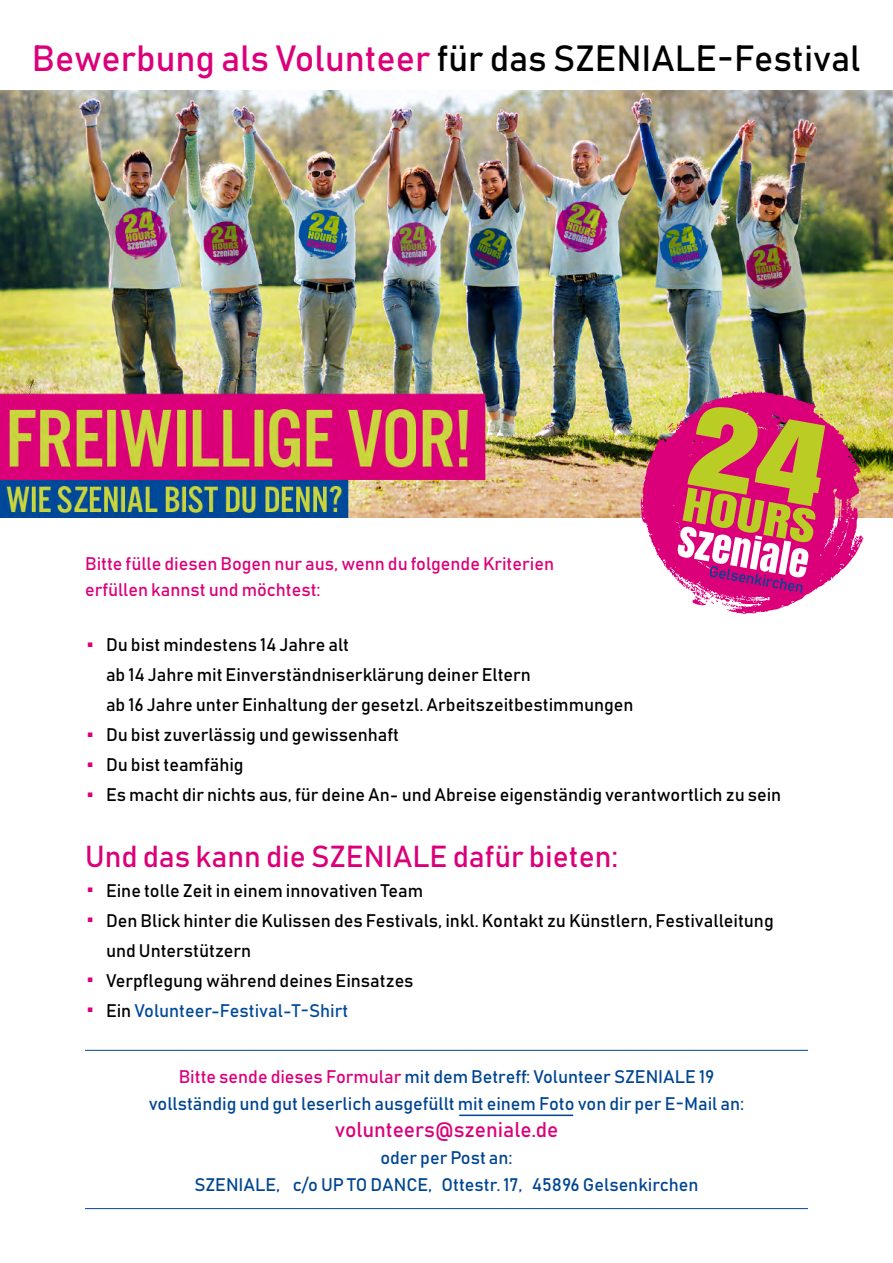
<style>
.page{position:relative;width:893px;height:1263px;background:#fff}
.page>*{position:absolute;margin:0;border:0;box-sizing:border-box;transform-origin:0 0}
.t1{font:45px "Bahnschrift";color:#db007a}
.t2{font:36px "Bahnschrift";color:#000}
.t3{font:30px "Bahnschrift";color:#db007a}
.t4{font:21px "Bahnschrift";color:#db007a}
.t5{font:18px/30px "Bahnschrift";color:#000}
.t6{font:18px/27px "Bahnschrift";color:#004591;text-align:center}
.t7{font:18px/25.5px "Bahnschrift";color:#db007a}
.t8{font:18px "Bahnschrift";color:#004a99}
.s1{color:#db007a}
.s2{color:#000}
</style>
<div class="page">
<img style="left:0;top:91px;width:893px;height:427px">
<img style="left:640px;top:390px;width:224px;height:224px">
<svg style="left:648px;top:397px;width:208px;height:209px;background:#d46878"></svg>
<hr style="left:459px;top:1114px;width:114px;height:2px;background:#004591">
<hr style="left:85px;top:1050px;width:723px;height:1px;background:#004591">
<hr style="left:85px;top:1208px;width:723px;height:1px;background:#004591">
<h2 class="t2" style="left:32px;top:36px;width:830px"><span class="s1">Bewerbung als Volunteer</span> für das SZENIALE-Festival</h2>
<p class="t7" style="left:85px;top:551px;width:470px">Bitte fülle diesen Bogen nur aus, wenn du folgende Kriterien erfüllen kannst und möchtest:</p>
<h1 class="t1" style="left:85px;top:602px;width:12px">.</h1>
<p class="t5" style="left:106px;top:629px;width:529px">Du bist mindestens 14 Jahre alt<br>ab 14 Jahre mit Einverständniserklärung deiner Eltern<br>ab 16 Jahre unter Einhaltung der gesetzl. Arbeitszeitbestimmungen</p>
<h1 class="t1" style="left:85px;top:692px;width:12px">.</h1>
<p class="t5" style="left:106px;top:719px;width:295px">Du bist zuverlässig und gewissenhaft</p>
<h1 class="t1" style="left:85px;top:722px;width:12px">.</h1>
<p class="t5" style="left:106px;top:749px;width:139px">Du bist teamfähig</p>
<h1 class="t1" style="left:85px;top:752px;width:12px">.</h1>
<p class="t5" style="left:106px;top:779px;width:677px">Es macht dir nichts aus, für deine An- und Abreise eigenständig verantwortlich zu sein</p>
<h3 class="t3" style="left:85px;top:837px;width:535px">Und das kann die SZENIALE dafür bieten:</h3>
<h1 class="t1" style="left:85px;top:848px;width:12px">.</h1>
<p class="t5" style="left:106px;top:875px;width:318px">Eine tolle Zeit in einem innovativen Team</p>
<h1 class="t1" style="left:85px;top:878px;width:12px">.</h1>
<p class="t5" style="left:106px;top:905px;width:669px">Den Blick hinter die Kulissen des Festivals, inkl. Kontakt zu Künstlern, Festivalleitung und Unterstützern</p>
<h1 class="t1" style="left:85px;top:938px;width:12px">.</h1>
<p class="t5" style="left:106px;top:965px;width:309px">Verpflegung während deines Einsatzes</p>
<h1 class="t1" style="left:85px;top:968px;width:12px">.</h1>
<p class="t8" style="left:106px;top:999px;width:244px"><span class="s2">Ein</span> Volunteer-Festival-T-Shirt</p>
<p class="t6" style="left:149px;top:1063px;width:597px"><span class="s1">Bitte sende dieses Formular</span> mit dem Betreff: Volunteer SZENIALE 19 vollständig und gut leserlich ausgefüllt mit einem Foto von dir per E-Mail an:</p>
<p class="t4" style="left:335px;top:1116px;width:225px">volunteers@szeniale.de</p>
<p class="t6" style="left:194px;top:1144px;width:506px">oder per Post an:<br>SZENIALE, c/o UP TO DANCE, Ottestr. 17, 45896 Gelsenkirchen</p>
</div>
